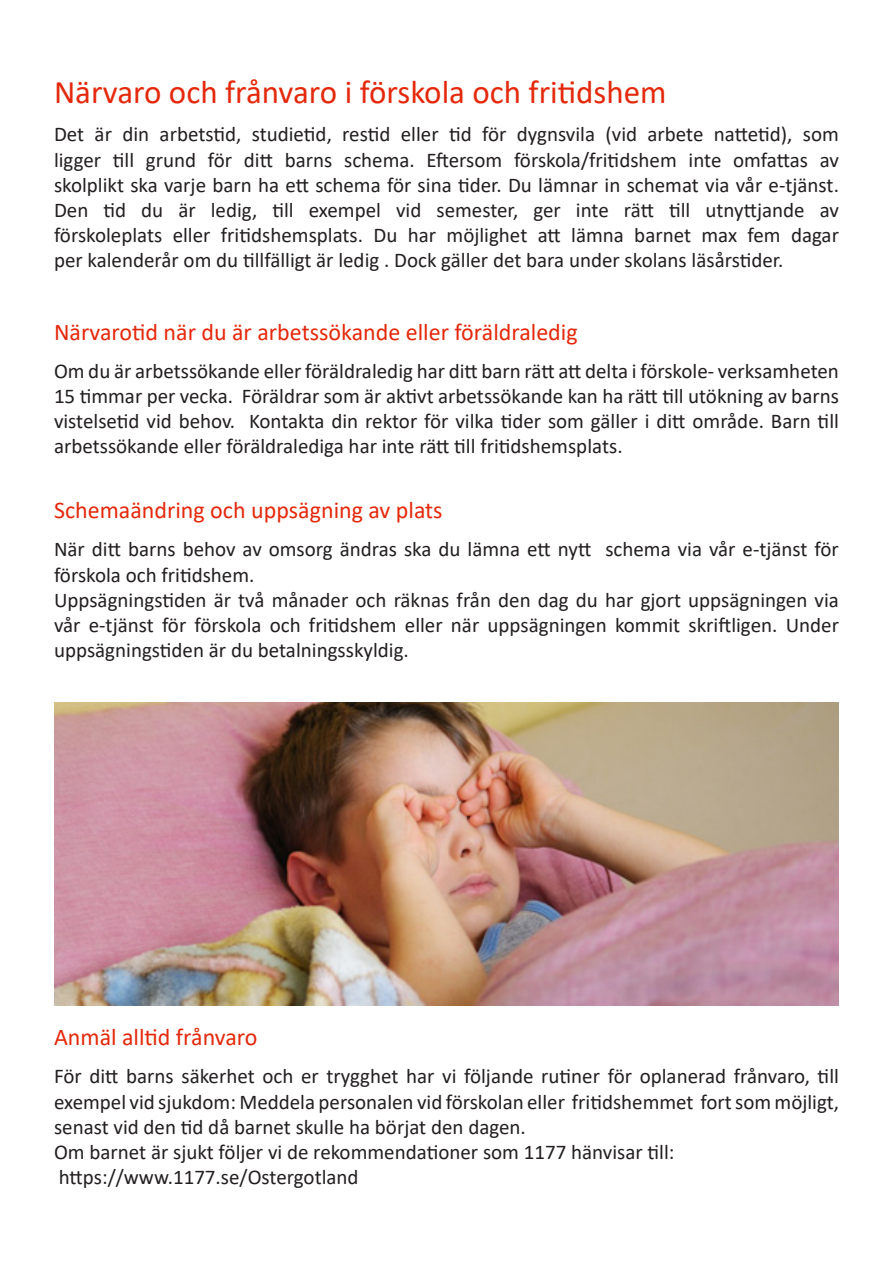
<style>
.page{position:relative;width:893px;height:1263px;background:#fff}
.page>*{position:absolute;margin:0;border:0;box-sizing:border-box;transform-origin:0 0}
.t1{font:33px "Calibri";color:#e4280b}
.t2{font:24px "Calibri";color:#e4280b}
.t3{font:21px/25.2px "Calibri";color:#231f20;text-align:justify}
</style>
<div class="page">
<img style="left:54px;top:702px;width:785px;height:303px">
<p class="t1" style="left:54px;top:70px;width:614px">Närvaro och frånvaro i förskola och fritidshem</p>
<p class="t3" style="left:54px;top:121px;width:786px">Det är din arbetstid, studietid, restid eller tid för dygnsvila (vid arbete nattetid), som ligger till grund för ditt barns schema. Eftersom förskola/fritidshem inte omfattas av skolplikt ska varje barn ha ett schema för sina tider. Du lämnar in schemat via vår e-tjänst.<br>Den tid du är ledig, till exempel vid semester, ger inte rätt till utnyttjande av förskoleplats eller fritidshemsplats. Du har möjlighet att lämna barnet max fem dagar per kalenderår om du tillfälligt är ledig . Dock gäller det bara under skolans läsårstider.</p>
<p class="t2" style="left:54px;top:315px;width:525px">Närvarotid när du är arbetssökande eller föräldraledig</p>
<p class="t3" style="left:54px;top:358px;width:786px">Om du är arbetssökande eller föräldraledig har ditt barn rätt att delta i förskole- verksamheten 15 timmar per vecka. Föräldrar som är aktivt arbetssökande kan ha rätt till utökning av barns vistelsetid vid behov. Kontakta din rektor för vilka tider som gäller i ditt område. Barn till arbetssökande eller föräldralediga har inte rätt till fritidshemsplats.</p>
<p class="t2" style="left:54px;top:494px;width:390px">Schemaändring och uppsägning av plats</p>
<p class="t3" style="left:54px;top:536px;width:786px">När ditt barns behov av omsorg ändras ska du lämna ett nytt schema via vår e-tjänst för förskola och fritidshem.</p>
<p class="t3" style="left:54px;top:587px;width:786px">Uppsägningstiden är två månader och räknas från den dag du har gjort uppsägningen via vår e-tjänst för förskola och fritidshem eller när uppsägningen kommit skriftligen. Under uppsägningstiden är du betalningsskyldig.</p>
<p class="t2" style="left:54px;top:1021px;width:205px">Anmäl alltid frånvaro</p>
<p class="t3" style="left:54px;top:1063px;width:786px">För ditt barns säkerhet och er trygghet har vi följande rutiner för oplanerad frånvaro, till exempel vid sjukdom: Meddela personalen vid förskolan eller fritidshemmet fort som möjligt, senast vid den tid då barnet skulle ha börjat den dagen.</p>
<p class="t3" style="left:54px;top:1139px;width:622px">Om barnet är sjukt följer vi de rekommendationer som 1177 hänvisar till: https://www.1177.se/Ostergotland</p>
</div>
